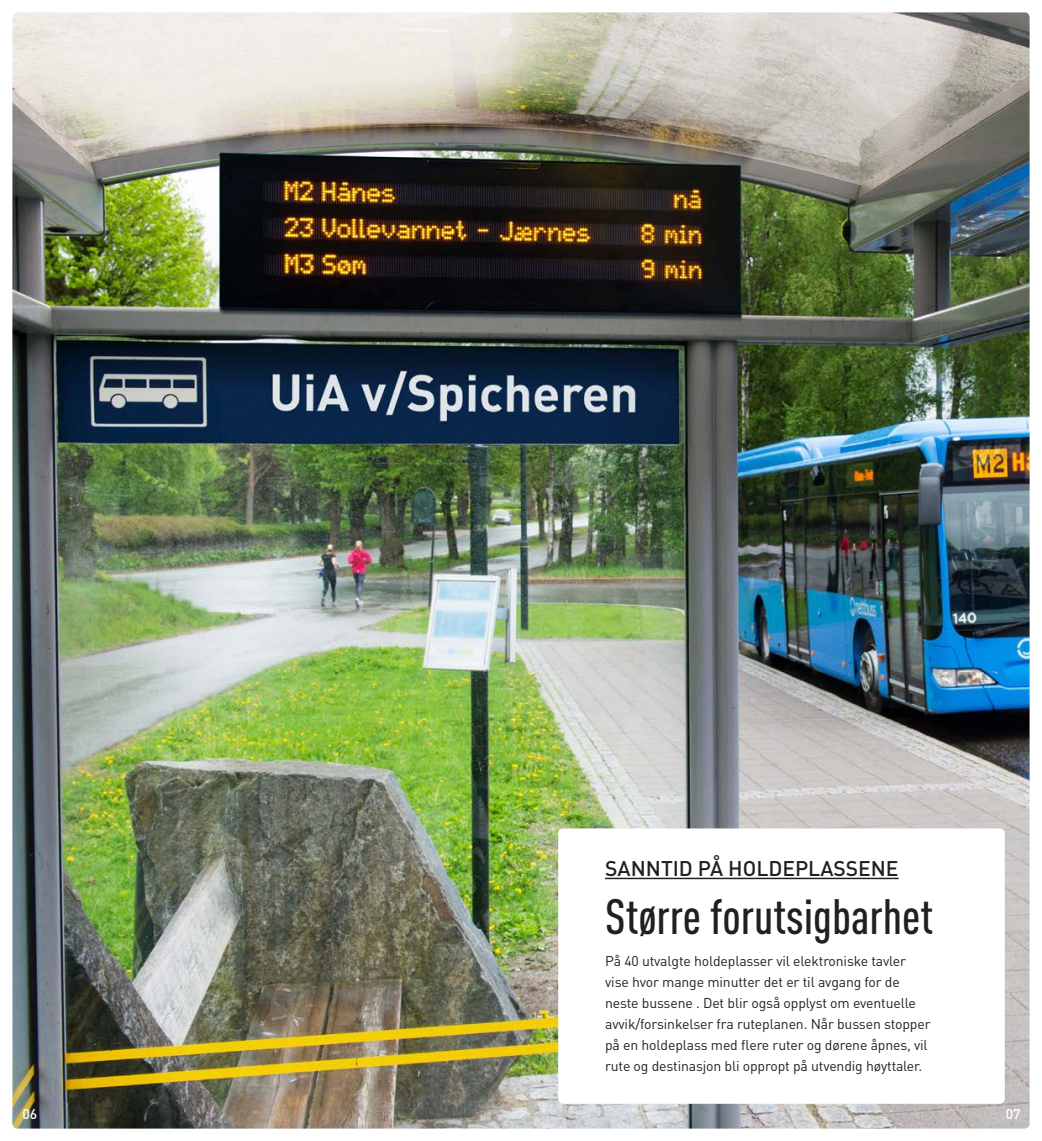
<style>
.page{position:relative;width:1042px;height:1141px;background:#fff}
.page>*{position:absolute;margin:0;border:0;box-sizing:border-box;transform-origin:0 0}
.t1{font:500 49px "DIN Cond";color:#231f20}
.t2{font:500 21px "DIN";color:#231f20}
.t3{font:14px/21px "DIN";letter-spacing:-.01em;color:#231f20}
.t4{font:500 14px "DIN";color:#fff}
</style>
<div class="page">
<img style="left:12px;top:12px;width:1017px;height:1117px">
<div style="left:558px;top:828px;width:447px;height:276px;background:#fff;border-radius:5px"></div>
<hr style="left:605px;top:878px;width:293px;height:1px;background:#231f20">
<p class="t2" style="left:605px;top:855px;width:295px">SANNTID PÅ HOLDEPLASSENE</p>
<p class="t1" style="left:605px;top:888px;width:330px">Større forutsigbarhet</p>
<p class="t3" style="left:605px;top:950px;width:302px">På 40 utvalgte holdeplasser vil elektroniske tavler vise hvor mange minutter det er til avgang for de</p>
<p class="t3" style="left:605px;top:992px;width:312px">neste bussene . Det blir også opplyst om eventuelle</p>
<p class="t3" style="left:605px;top:1013px;width:327px">avvik/forsinkelser fra ruteplanen. Når bussen stopper</p>
<p class="t3" style="left:605px;top:1034px;width:324px">på en holdeplass med flere ruter og dørene åpnes, vil</p>
<p class="t3" style="left:605px;top:1055px;width:318px">rute og destinasjon bli oppropt på utvendig høyttaler.</p>
<p class="t4" style="left:22px;top:1105px;width:16px">06</p>
<p class="t4" style="left:1006px;top:1105px;width:16px">07</p>
</div>
